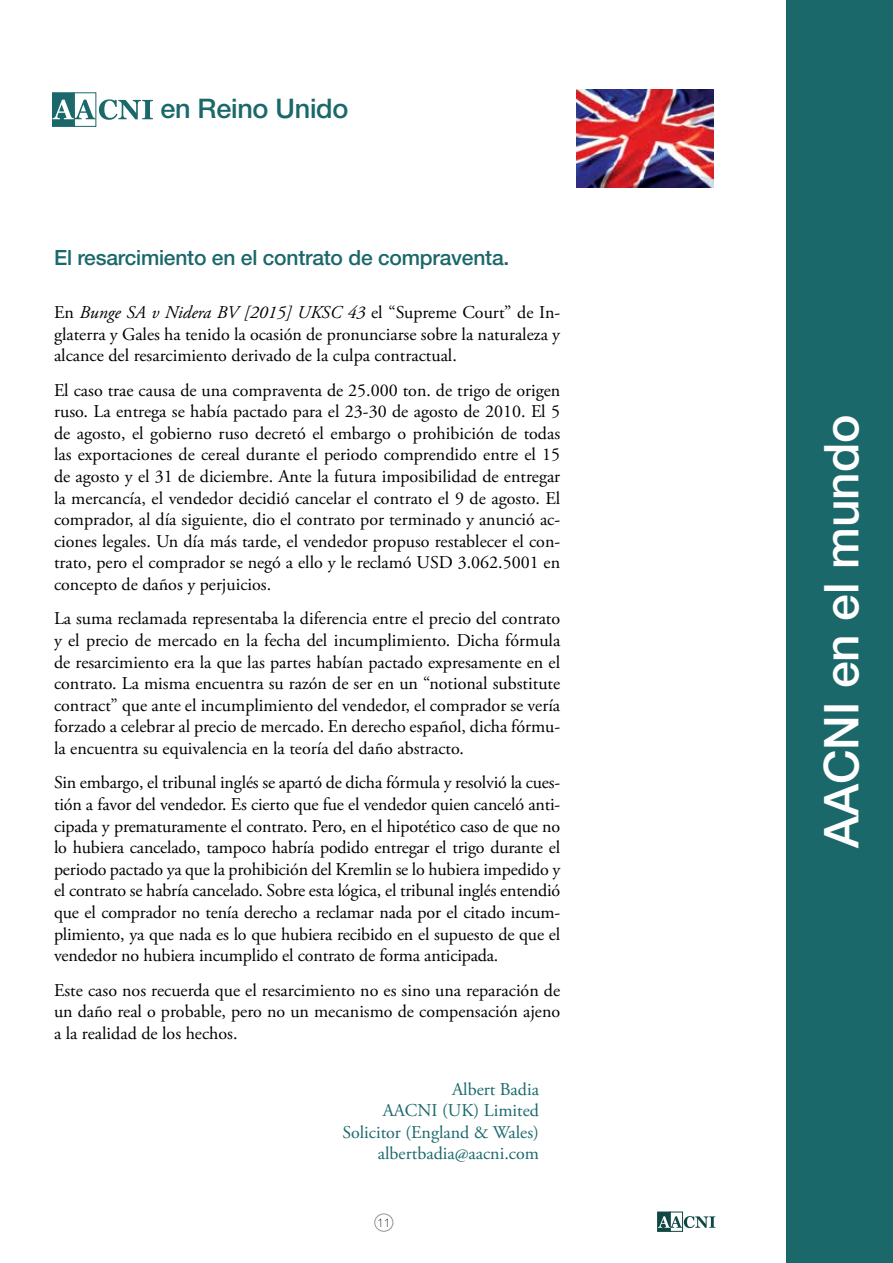
<style>
.page{position:relative;width:893px;height:1263px;background:#fff}
.page>*{position:absolute;margin:0;border:0;box-sizing:border-box;transform-origin:0 0}
.t1{font:500 48px "Helvetica Neue LT Std";color:#fff}
.t2{font:500 27px "Helvetica Neue LT Std";letter-spacing:-.01em;color:#1b686b}
.t3{font:500 21px "Helvetica Neue LT Std";letter-spacing:-.01em;color:#1b686b}
.t4{font:18px/21.6px "Adobe Garamond Pro";color:#000;text-align:justify}
.t5{font:18px/21.6px "Adobe Garamond Pro";color:#1b686b;text-align:right}
.t6{font:100 12px "Helvetica Neue LT Std";color:#000}
.s1{font-style:italic}
</style>
<div class="page">
<div style="left:670px;top:1212px;width:13px;height:19px;border:1px solid #0e4744"></div>
<div style="left:657px;top:1212px;width:13px;height:19px;background:#0e4744;border:1px solid #0e4744"></div>
<svg style="left:658px;top:1216px;width:57px;height:12px"></svg>
<div style="left:374px;top:1214px;width:19px;height:17px;border:1px solid #939598;border-radius:50%"></div>
<div style="left:787px;top:0;width:106px;height:1263px;background:#1b686b"></div>
<div style="left:74px;top:93px;width:22px;height:34px;border:1px solid #1b686b"></div>
<div style="left:52px;top:93px;width:22px;height:34px;background:#1b686b;border:1px solid #1b686b"></div>
<svg style="left:52px;top:99px;width:101px;height:21px"></svg>
<img style="left:576px;top:89px;width:138px;height:99px">
<h2 class="t2" style="left:160px;top:92px;width:190px">en Reino Unido</h2>
<p class="t3" style="left:54px;top:245px;width:457px">El resarcimiento en el contrato de compraventa.</p>
<p class="t4" style="left:54px;top:302px;width:508px">En <span class="s1">Bunge SA v Nidera BV [2015] UKSC 43</span> el “Supreme Court” de In&shy;glaterra y Gales ha tenido la ocasión de pronunciarse sobre la naturaleza y alcance del resarcimiento derivado de la culpa contractual.</p>
<p class="t4" style="left:54px;top:380px;width:508px">El caso trae causa de una compraventa de 25.000 ton. de trigo de origen ruso. La entrega se había pactado para el 23-30 de agosto de 2010. El 5 de agosto, el gobierno ruso decretó el embargo o prohibición de todas las exportaciones de cereal durante el periodo comprendido entre el 15 de agosto y el 31 de diciembre. Ante la futura imposibilidad de entregar la mercancía, el vendedor decidió cancelar el contrato el 9 de agosto. El comprador, al día siguiente, dio el contrato por terminado y anunció ac&shy;ciones legales. Un día más tarde, el vendedor propuso restablecer el con&shy;trato, pero el comprador se negó a ello y le reclamó USD 3.062.5001 en concepto de daños y perjuicios.</p>
<p class="t4" style="left:54px;top:608px;width:508px">La suma reclamada representaba la diferencia entre el precio del contrato y el precio de mercado en la fecha del incumplimiento. Dicha fórmula de resarcimiento era la que las partes habían pactado expresamente en el contrato. La misma encuentra su razón de ser en un “notional substitute contract” que ante el incumplimiento del vendedor, el comprador se vería forzado a celebrar al precio de mercado. En derecho español, dicha fórmu&shy;la encuentra su equivalencia en la teoría del daño abstracto.</p>
<p class="t4" style="left:54px;top:772px;width:508px">Sin embargo, el tribunal inglés se apartó de dicha fórmula y resolvió la cues&shy;tión a favor del vendedor. Es cierto que fue el vendedor quien canceló anti&shy;cipada y prematuramente el contrato. Pero, en el hipotético caso de que no lo hubiera cancelado, tampoco habría podido entregar el trigo durante el periodo pactado ya que la prohibición del Kremlin se lo hubiera impedido y el contrato se habría cancelado. Sobre esta lógica, el tribunal inglés entendió que el comprador no tenía derecho a reclamar nada por el citado incum&shy;plimiento, ya que nada es lo que hubiera recibido en el supuesto de que el vendedor no hubiera incumplido el contrato de forma anticipada.</p>
<p class="t4" style="left:54px;top:980px;width:508px">Este caso nos recuerda que el resarcimiento no es sino una reparación de un daño real o probable, pero no un mecanismo de compensación ajeno a la realidad de los hechos.</p>
<p class="t5" style="left:342px;top:1079px;width:198px">Albert Badia<br>AACNI (UK) Limited<br>Solicitor (England &amp; Wales) albertbadia@aacni.com</p>
<p class="t6" style="left:377px;top:1216px;width:15px">11</p>
<h1 class="t1" style="left:813px;top:848px;width:435px;rotate:-90deg">AACNI en el mundo</h1>
</div>
